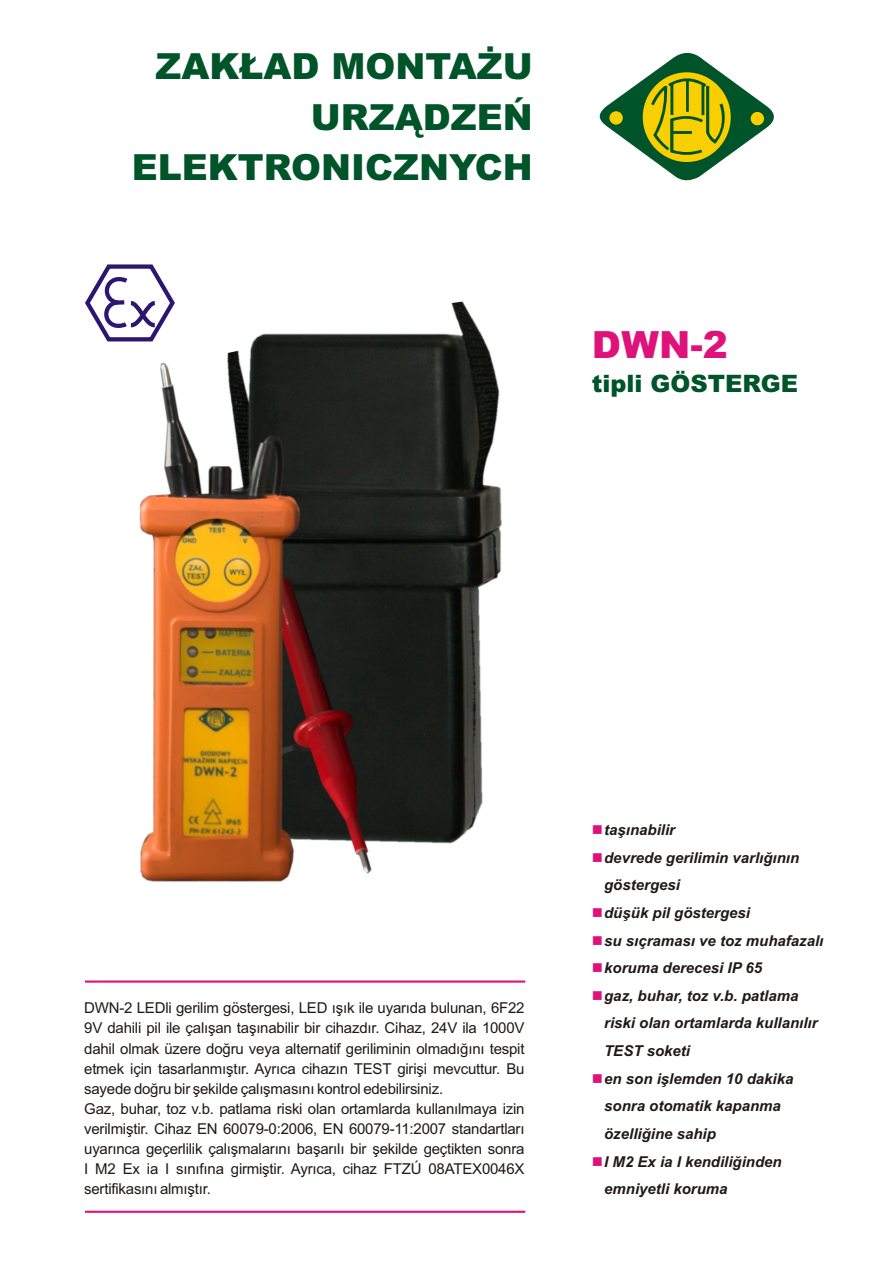
<style>
.page{position:relative;width:894px;height:1263px;background:#fff}
.page>*{position:absolute;margin:0;border:0;box-sizing:border-box;transform-origin:0 0}
.t1{font:900 37.5px "Arial";color:#de127a}
.t2{font:900 36px/50.7px "Arial";color:#005429;text-align:right}
.t3{font:900 24px "Arial";color:#005429}
.t4{font:15px/20.1px "Arial";letter-spacing:-.015em;color:#1f1a17}
.t5{font:italic 700 15px/27.6px "Arial";color:#1f1a17}
.s1{color:#de127a}
</style>
<div class="page">
<svg style="left:599px;top:53px;width:175px;height:128px"></svg>
<hr style="left:85px;top:981px;width:440px;height:2px;background:#de127a">
<hr style="left:85px;top:1211px;width:440px;height:2px;background:#de127a">
<svg style="left:85px;top:264px;width:89px;height:78px"></svg>
<img style="left:138px;top:301px;width:364px;height:581px">
<h2 class="t2" style="left:132px;top:44px;width:403px">ZAK£AD MONTA¯U<br>URZ¥DZEÑ<br>ELEKTRONICZNYCH</h2>
<h1 class="t1" style="left:592px;top:331px;width:138px">DWN-2</h1>
<h3 class="t3" style="left:592px;top:375px;width:208px">tipli GÖSTERGE</h3>
<p class="t4" style="left:84px;top:999px;width:442px">DWN-2 LEDli gerilim göstergesi, LED ýºýk ile uyarýda bulunan, 6F22<br>9V dahili pil ile çalýºan taºýnabilir bir cihazdýr. Cihaz, 24V ila 1000V dahil olmak üzere doðru veya alternatif geriliminin olmadýðýný tespit etmek için tasarlanmýºtýr. Ayrýca cihazýn TEST giriºi mevcuttur. Bu sayede doðru bir ºekilde çalýºmasýný kontrol edebilirsiniz.<br>Gaz, buhar, toz v.b. patlama riski olan ortamlarda kullanýlmaya izin verilmiºtir. Cihaz EN 60079-0:2006, EN 60079-11:2007 standartlarý uyarýnca geçerlilik çalýºmalarýný baºarýlý bir ºekilde geçtikten sonra I M2 Ex ia I sýnýfýna girmiºtir. Ayrýca, cihaz FTZÚ 08ATEX0046X sertifikasýný almýºtýr.</p>
<p class="t5" style="left:592px;top:817px;width:85px"><span class="s1">■</span>taºýnabilir</p>
<p class="t5" style="left:592px;top:845px;width:209px"><span class="s1">■</span>devrede gerilimin varlýðýnýn</p>
<p class="t5" style="left:604px;top:873px;width:77px">göstergesi</p>
<p class="t5" style="left:592px;top:900px;width:160px"><span class="s1">■</span>düºük pil göstergesi</p>
<p class="t5" style="left:592px;top:928px;width:233px"><span class="s1">■</span>su sýçramasý ve toz muhafazalý</p>
<p class="t5" style="left:592px;top:956px;width:172px"><span class="s1">■</span>koruma derecesi IP 65</p>
<p class="t5" style="left:592px;top:983px;width:208px"><span class="s1">■</span>gaz, buhar, toz v.b. patlama</p>
<p class="t5" style="left:604px;top:1011px;width:215px">riski olan ortamlarda kullanýlýr<br>TEST soketi</p>
<p class="t5" style="left:592px;top:1066px;width:203px"><span class="s1">■</span>en son iºlemden 10 dakika</p>
<p class="t5" style="left:604px;top:1094px;width:178px">sonra otomatik kapanma özelliðine sahip</p>
<p class="t5" style="left:592px;top:1149px;width:191px"><span class="s1">■</span>I M2 Ex ia I kendiliðinden</p>
<p class="t5" style="left:604px;top:1177px;width:125px">emniyetli koruma</p>
</div>
